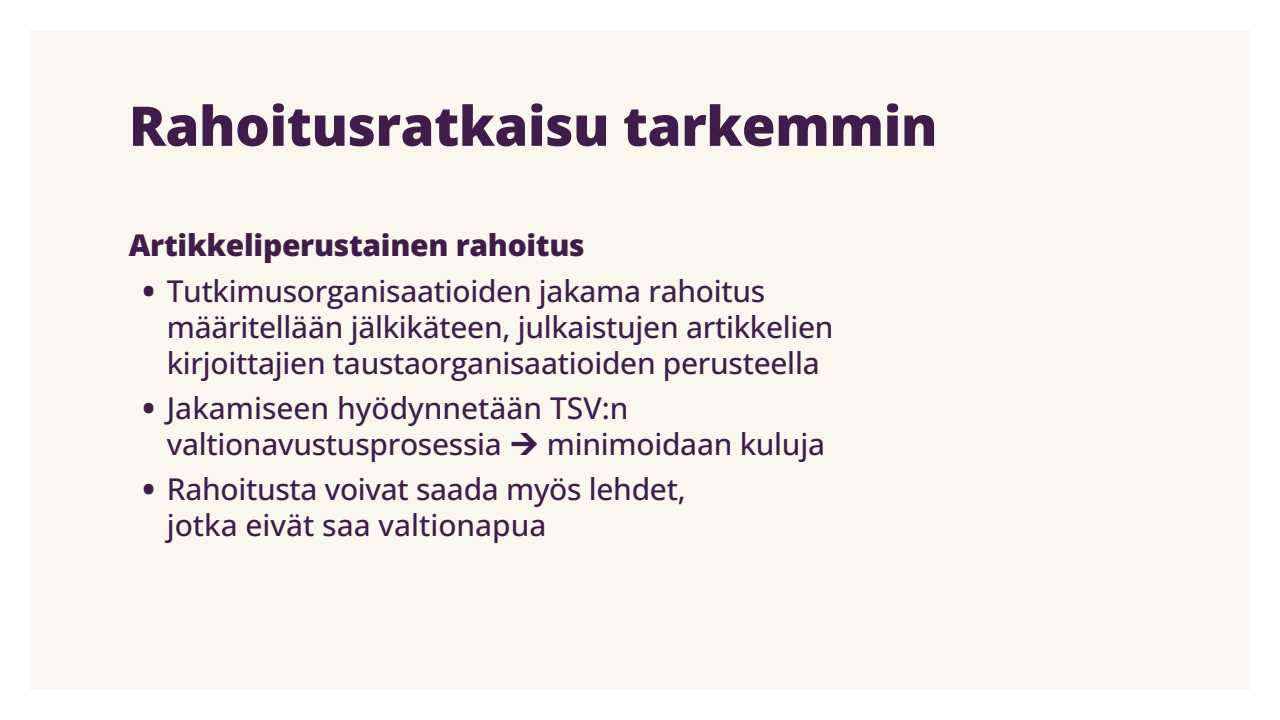
<style>
.page{position:relative;width:1280px;height:720px;background:#fff}
.page>*{position:absolute;margin:0;border:0;box-sizing:border-box;transform-origin:0 0}
.Otsikko_2{font:800 54.8px "Open Sans";letter-spacing:-.01em;color:#401c4a}
.bulletleipis{font:500 30px/36px "Open Sans";letter-spacing:-.01em;color:#401c4a}
.Leipis{font:800 30px "Open Sans";letter-spacing:-.01em;color:#401c4a}
.s1{font-weight:800}
</style>
<div class="page">
<div style="left:30px;top:30px;width:1220px;height:660px;background:#fbf6ee"></div>
<h2 class="Otsikko_2" style="left:129px;top:88px;width:810px">Rahoitusratkaisu tarkemmin</h2>
<p class="Leipis" style="left:129px;top:225px;width:457px">Artikkeliperustainen rahoitus</p>
<p class="bulletleipis" style="left:167px;top:272px;width:668px;text-indent:-24px"><span class="s1">•</span> Tutkimusorganisaatioiden jakama rahoitus määritellään jälkikäteen, julkaistujen artikkelien kirjoittajien taustaorganisaatioiden perusteella</p>
<p class="bulletleipis" style="left:167px;top:389px;width:463px;text-indent:-24px"><span class="s1">•</span> Jakamiseen hyödynnetään TSV:n valtionavustusprosessia</p>
<p class="bulletleipis" style="left:547px;top:425px;width:280px">minimoidaan kuluja</p>
<p class="bulletleipis" style="left:167px;top:470px;width:520px;text-indent:-24px"><span class="s1">•</span> Rahoitusta voivat saada myös lehdet, jotka eivät saa valtionapua</p>
</div>
